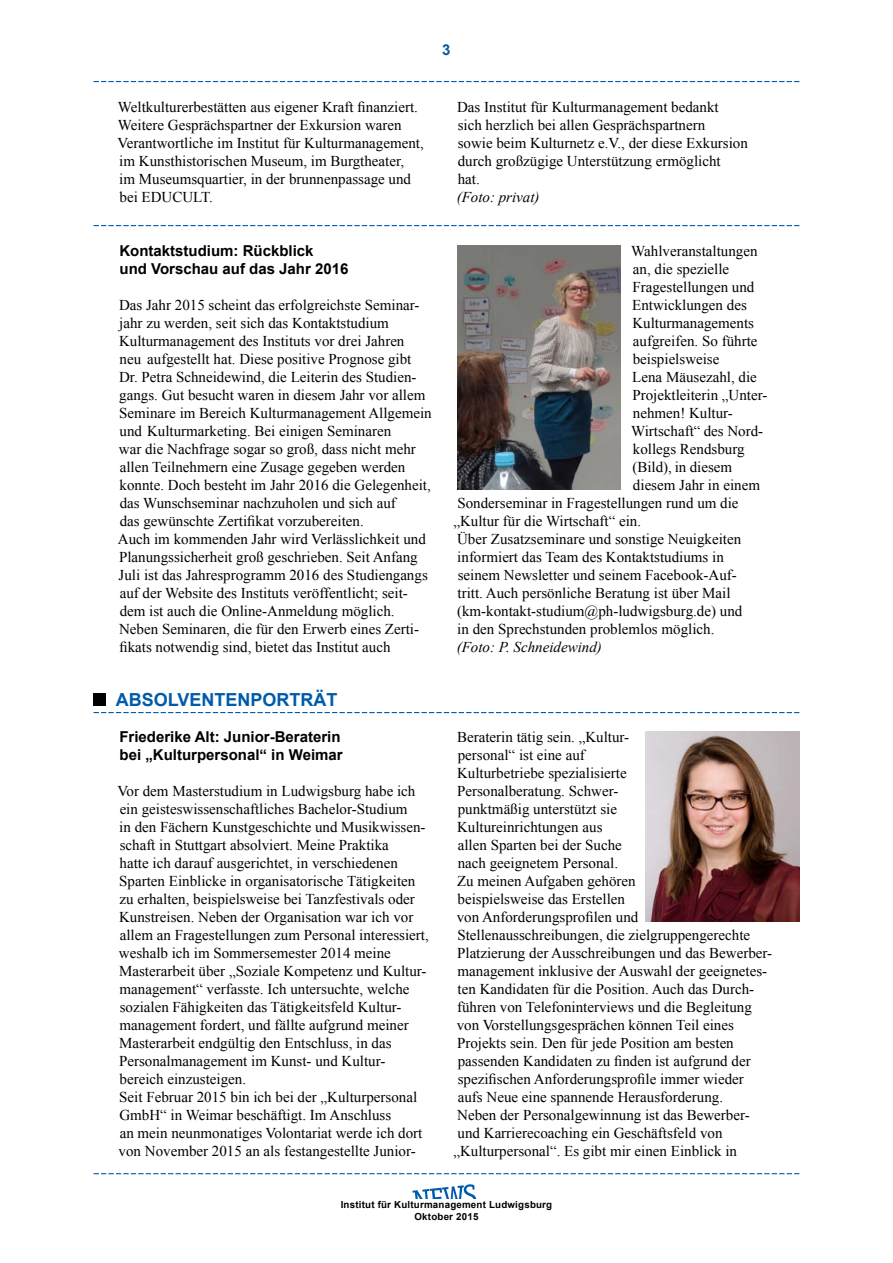
<style>
.page{position:relative;width:893px;height:1263px;background:#fff}
.page>*{position:absolute;margin:0;border:0;box-sizing:border-box;transform-origin:0 0}
.t1{font:700 18px "Arial";color:#005baa}
.Text_zweispaltig{font:15px/18px "Times New Roman";color:#000}
.Unterüberschrift_zwe{font:700 15px/18px "Arial";color:#000}
.t2{font:700 15px "Arial";color:#005baa}
.t3{font:700 9.75px/11.2px "Arial";letter-spacing:.02em;color:#000;text-align:center}
.s1{font-style:italic}
</style>
<div class="page">
<svg style="left:94px;top:1173px;width:705px;height:1px"></svg>
<svg style="left:412px;top:1184px;width:65px;height:15px"></svg>
<div style="left:94px;top:693px;width:12px;height:13px;background:#000"></div>
<svg style="left:94px;top:712px;width:705px;height:1px"></svg>
<img style="left:645px;top:732px;width:154px;height:190px">
<svg style="left:94px;top:81px;width:705px;height:1px"></svg>
<svg style="left:94px;top:225px;width:705px;height:1px"></svg>
<img style="left:457px;top:246px;width:164px;height:244px">
<p class="t2" style="left:442px;top:40px;width:10px">3</p>
<p class="Text_zweispaltig" style="left:118px;top:97px;width:308px">Weltkulturerbestätten aus eigener Kraft finanziert.<br>Weitere Gesprächspartner der Exkursion waren Verantwortliche im Institut für Kulturmanagement, im Kunsthistorischen Museum, im Burgtheater,<br>im Museumsquartier, in der brunnenpassage und bei EDUCULT.</p>
<p class="Text_zweispaltig" style="left:457px;top:97px;width:293px">Das Institut für Kulturmanagement bedankt<br>sich herzlich bei allen Gesprächspartnern<br>sowie beim Kulturnetz e.V., der diese Exkursion durch großzügige Unterstützung ermöglicht<br>hat.<br><span class="s1">(Foto: privat)</span></p>
<p class="Unterüberschrift_zwe" style="left:119px;top:242px;width:231px">Kontaktstudium: Rückblick<br>und Vorschau auf das Jahr 2016</p>
<p class="Text_zweispaltig" style="left:119px;top:295px;width:314px">Das Jahr 2015 scheint das erfolgreichste Seminar&shy;jahr zu werden, seit sich das Kontaktstudium Kulturmanagement des Instituts vor drei Jahren<br>neu aufgestellt hat. Diese positive Prognose gibt Dr. Petra Schneidewind, die Leiterin des Studien&shy;gangs. Gut besucht waren in diesem Jahr vor allem Seminare im Bereich Kulturmanagement Allgemein und Kulturmarketing. Bei einigen Seminaren<br>war die Nachfrage sogar so groß, dass nicht mehr allen Teilnehmern eine Zusage gegeben werden konnte. Doch besteht im Jahr 2016 die Gelegenheit, das Wunschseminar nachzuholen und sich auf<br>das gewünschte Zertifikat vorzubereiten.</p>
<p class="Text_zweispaltig" style="left:118px;top:529px;width:311px">Auch im kommenden Jahr wird Verlässlichkeit und Planungssicherheit groß geschrieben. Seit Anfang Juli ist das Jahresprogramm 2016 des Studiengangs auf der Website des Instituts veröffentlicht; seit&shy;dem ist auch die Online-Anmeldung möglich.<br>Neben Seminaren, die für den Erwerb eines Zerti&shy;fikats notwendig sind, bietet das Institut auch</p>
<p class="Text_zweispaltig" style="left:631px;top:241px;width:128px">Wahlveranstaltungen</p>
<p class="Text_zweispaltig" style="left:633px;top:259px;width:98px">an, die spezielle</p>
<p class="Text_zweispaltig" style="left:632px;top:277px;width:124px">Fragestellungen und</p>
<p class="Text_zweispaltig" style="left:632px;top:295px;width:116px">Entwicklungen des</p>
<p class="Text_zweispaltig" style="left:632px;top:313px;width:123px">Kulturmanagements</p>
<p class="Text_zweispaltig" style="left:633px;top:331px;width:126px">aufgreifen. So führte</p>
<p class="Text_zweispaltig" style="left:633px;top:349px;width:88px">beispielsweise</p>
<p class="Text_zweispaltig" style="left:632px;top:367px;width:126px">Lena Mäusezahl, die</p>
<p class="Text_zweispaltig" style="left:632px;top:385px;width:137px">Projektleiterin „Unter-</p>
<p class="Text_zweispaltig" style="left:633px;top:403px;width:102px">nehmen! Kultur-</p>
<p class="Text_zweispaltig" style="left:631px;top:421px;width:134px">Wirtschaft“ des Nord-</p>
<p class="Text_zweispaltig" style="left:633px;top:439px;width:113px">kollegs Rendsburg</p>
<p class="Text_zweispaltig" style="left:632px;top:457px;width:101px">(Bild), in diesem</p>
<p class="Text_zweispaltig" style="left:633px;top:475px;width:129px">diesem Jahr in einem</p>
<p class="Text_zweispaltig" style="left:457px;top:493px;width:283px">Sonderseminar in Fragestellungen rund um die</p>
<p class="Text_zweispaltig" style="left:453px;top:511px;width:189px">„Kultur für die Wirtschaft“ ein.</p>
<p class="Text_zweispaltig" style="left:457px;top:529px;width:287px">Über Zusatzseminare und sonstige Neuigkeiten informiert das Team des Kontaktstudiums in seinem Newsletter und seinem Facebook-Auf&shy;tritt. Auch persönliche Beratung ist über Mail (km-kontakt-studium@ph-ludwigsburg.de) und in den Sprechstunden problemlos möglich. <span class="s1">(Foto: P. Schneidewind)</span></p>
<p class="t1" style="left:116px;top:687px;width:223px">ABSOLVENTENPORTRÄT</p>
<p class="Unterüberschrift_zwe" style="left:119px;top:728px;width:223px">Friederike Alt: Junior-Beraterin</p>
<p class="Unterüberschrift_zwe" style="left:120px;top:746px;width:225px">bei „Kulturpersonal“ in Weimar</p>
<p class="Text_zweispaltig" style="left:118px;top:781px;width:313px">Vor dem Masterstudium in Ludwigsburg habe ich ein geisteswissenschaftliches Bachelor-Studium<br>in den Fächern Kunstgeschichte und Musikwissen&shy;schaft in Stuttgart absolviert. Meine Praktika<br>hatte ich darauf ausgerichtet, in verschiedenen Sparten Einblicke in organisatorische Tätigkeiten zu erhalten, beispielsweise bei Tanzfestivals oder Kunstreisen. Neben der Organisation war ich vor allem an Fragestellungen zum Personal interessiert, weshalb ich im Sommersemester 2014 meine Masterarbeit über „Soziale Kompetenz und Kultur&shy;management“ verfasste. Ich untersuchte, welche sozialen Fähigkeiten das Tätigkeitsfeld Kultur&shy;management fordert, und fällte aufgrund meiner Masterarbeit endgültig den Entschluss, in das Personalmanagement im Kunst- und Kultur&shy;bereich einzusteigen.</p>
<p class="Text_zweispaltig" style="left:119px;top:1087px;width:305px">Seit Februar 2015 bin ich bei der „Kulturpersonal GmbH“ in Weimar beschäftigt. Im Anschluss<br>an mein neunmonatiges Volontariat werde ich dort von November 2015 an als festangestellte Junior-</p>
<p class="Text_zweispaltig" style="left:457px;top:727px;width:317px">Beraterin tätig sein. „Kultur-<br>personal“ ist eine auf<br>Kulturbetriebe spezialisierte<br>Personalberatung. Schwer-<br>punktmäßig unterstützt sie<br>Kultureinrichtungen aus<br>allen Sparten bei der Suche<br>nach geeignetem Personal.<br>Zu meinen Aufgaben gehören<br>beispielsweise das Erstellen<br>von Anforderungsprofilen und Stellenausschreibungen, die zielgruppengerechte Platzierung der Ausschreibungen und das Bewerber&shy;management inklusive der Auswahl der geeignetes&shy;ten Kandidaten für die Position. Auch das Durch&shy;führen von Telefoninterviews und die Begleitung von Vorstellungsgesprächen können Teil eines Projekts sein. Den für jede Position am besten passenden Kandidaten zu finden ist aufgrund der spezifischen Anforderungsprofile immer wieder<br>aufs Neue eine spannende Herausforderung.</p>
<p class="Text_zweispaltig" style="left:453px;top:1105px;width:298px">Neben der Personalgewinnung ist das Bewerber&shy;und Karrierecoaching ein Geschäftsfeld von „Kulturpersonal“. Es gibt mir einen Einblick in</p>
<p class="t3" style="left:341px;top:1200px;width:213px">Institut für Kulturmanagement Ludwigsburg<br>Oktober 2015</p>
</div>
